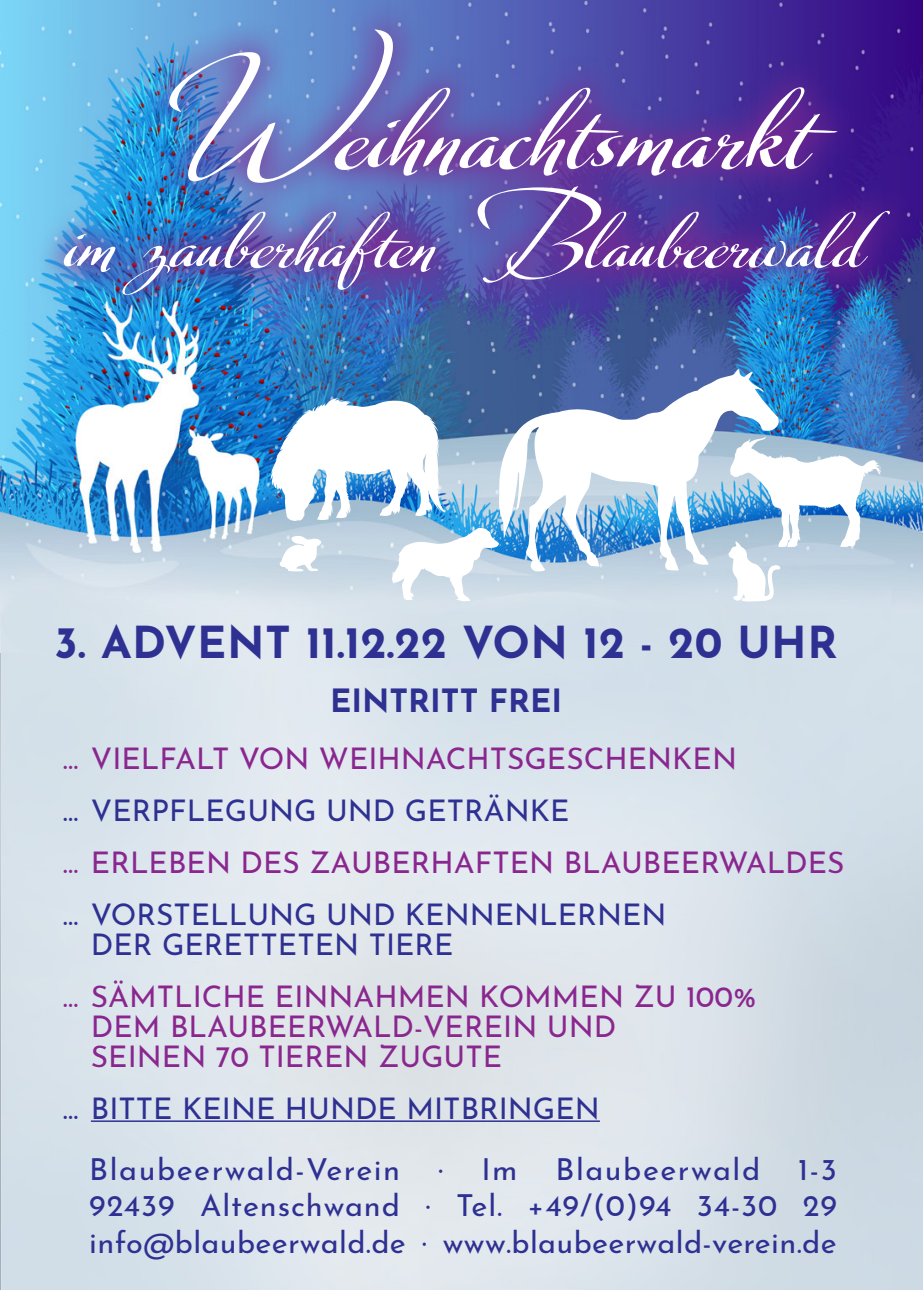
<style>
.page{position:relative;width:923px;height:1290px;background:#fff}
.page>*{position:absolute;margin:0;border:0;box-sizing:border-box;transform-origin:0 0}
.t1{font:132.3px "Fragrance";color:#fff}
.t2{font:91px "Fragrance";color:#fff}
.t3{font:700 44.1px "Josefin Sans";letter-spacing:.01em;color:#2e3092}
.t4{font:700 32.2px "Josefin Sans";color:#2e3092}
.t5{font:30.45px/36.4px "Josefin Sans";letter-spacing:.01em;color:#2e3092;text-align:justify}
.t6{font:30.45px "Josefin Sans";letter-spacing:.05em;color:#2e3092}
.t7{font:29.75px/30.1px "Josefin Sans";color:#8a278f}
.t8{font:29.75px/30.1px "Josefin Sans";color:#2e3092}
</style>
<div class="page">
<img style="left:0;top:0;width:923px;height:1290px">
<hr style="left:91px;top:1120px;width:509px;height:2px;background:#2e3092">
<img style="left:33px;top:0;width:887px;height:326px">
<svg style="left:498px;top:369px;width:282px;height:203px"></svg>
<svg style="left:270px;top:398px;width:229px;height:203px"></svg>
<svg style="left:728px;top:436px;width:153px;height:166px"></svg>
<h1 class="t1" style="left:150px;top:43px;width:656px">Weihnachtsmarkt</h1>
<h2 class="t2" style="left:61px;top:181px;width:803px">im zauberhaften Blaubeerwald</h2>
<h3 class="t3" style="left:55px;top:603px;width:784px">3. ADVENT 11.12.22 VON 12 - 20 UHR</h3>
<p class="t4" style="left:330px;top:672px;width:234px">EINTRITT FREI</p>
<p class="t7" style="left:63px;top:739px;width:675px">… VIELFALT VON WEIHNACHTSGESCHENKEN</p>
<p class="t8" style="left:63px;top:791px;width:508px">… VERPFLEGUNG UND GETRÄNKE</p>
<p class="t7" style="left:63px;top:843px;width:783px">… ERLEBEN DES ZAUBERHAFTEN BLAUBEERWALDES</p>
<p class="t8" style="left:91px;top:895px;width:577px;text-indent:-28px">… VORSTELLUNG UND KENNENLERNEN<br>DER GERETTETEN TIERE</p>
<p class="t7" style="left:91px;top:978px;width:667px;text-indent:-28px">… SÄMTLICHE EINNAHMEN KOMMEN ZU 100%<br>DEM BLAUBEERWALD-VEREIN UND<br>SEINEN 70 TIEREN ZUGUTE</p>
<p class="t8" style="left:63px;top:1090px;width:538px">… BITTE KEINE HUNDE MITBRINGEN</p>
<p class="t6" style="left:89px;top:1144px;width:312px">Blaubeerwald-Verein</p>
<p class="t5" style="left:438px;top:1147px;width:81px">· Im</p>
<p class="t6" style="left:555px;top:1144px;width:206px">Blaubeerwald</p>
<p class="t5" style="left:89px;top:1147px;width:749px;text-indent:709px">1-3<br>92439 Altenschwand · Tel. +49/(0)94 34-30 29 info@blaubeerwald.de · www.blaubeerwald-verein.de</p>
</div>
